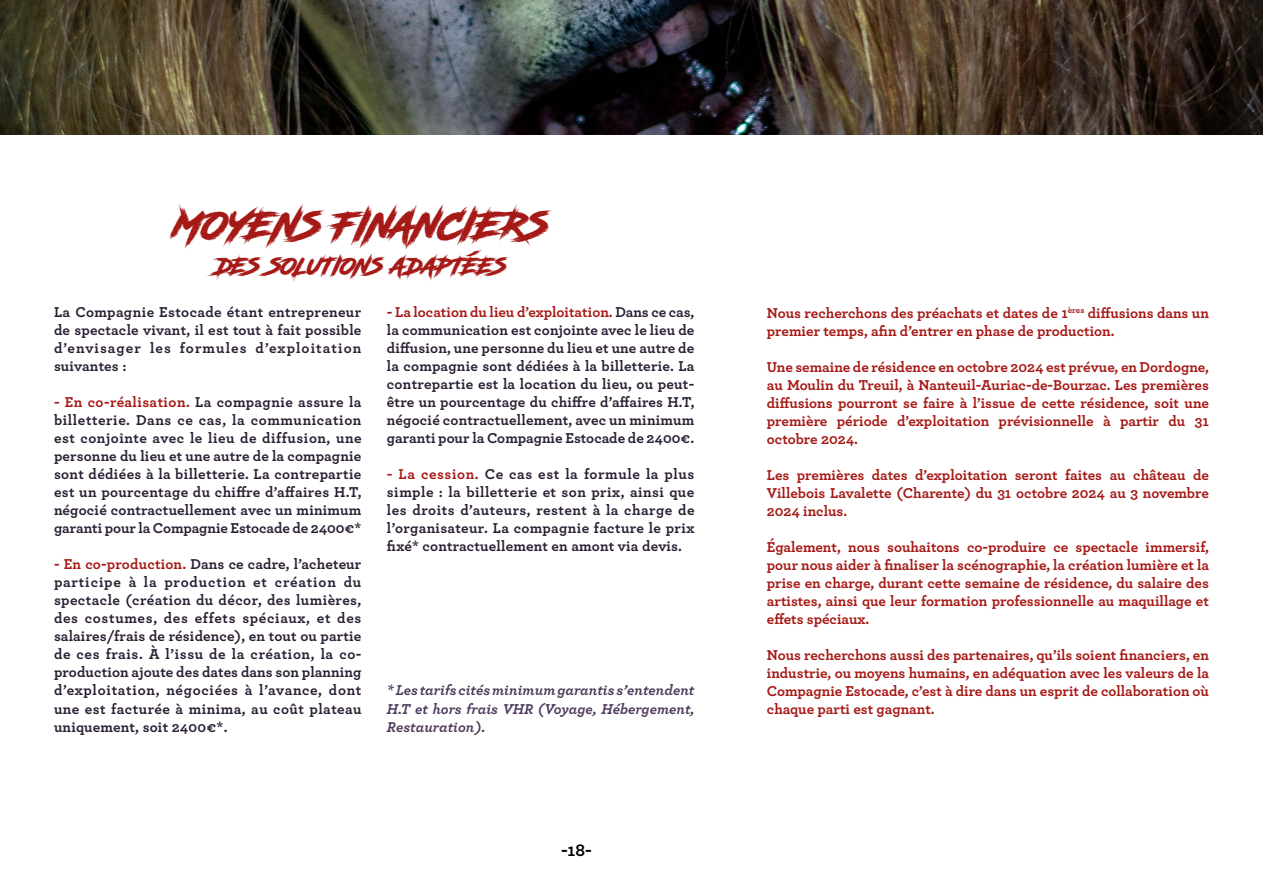
<style>
.page{position:relative;width:1263px;height:893px;background:#fff}
.page>*{position:absolute;margin:0;border:0;box-sizing:border-box;transform-origin:0 0}
.t1{font:37.5px "Road Rage";color:#a51916}
.t2{font:22.5px "Road Rage";color:#a51916}
.t3{font:700 18px "Archer";color:#000}
.t4{font:700 15px/18px "Archer";letter-spacing:.01em;color:#2b1f34;text-align:justify}
.t5{font:700 15px/18px "Archer";color:#a51916;text-align:justify}
.t6{font:italic 700 15px/18px "Archer";color:#4e3a5c;text-align:justify}
.s1{color:#a51916}
</style>
<div class="page">
<img style="left:0;top:0;width:1263px;height:134px">
<h1 class="t1" style="left:174px;top:196px;width:395px">MOYENSFINANCIERS</h1>
<h2 class="t2" style="left:216px;top:248px;width:304px">DESSOLUTIONSADAPTÉES</h2>
<p class="t4" style="left:54px;top:302px;width:309px">La Compagnie Estocade étant entrepreneur de spectacle vivant, il est tout à fait possible d’envisager les formules d’exploitation suivantes :</p>
<p class="t4" style="left:54px;top:392px;width:309px"><span class="s1">- En co-réalisation.</span> La compagnie assure la billetterie. Dans ce cas, la communication est conjointe avec le lieu de diffusion, une personne du lieu et une autre de la compagnie sont dédiées à la billetterie. La contrepartie est un pourcentage du chiffre d’affaires H.T, négocié contractuellement avec un minimum garanti pour la Compagnie Estocade de 2400€*</p>
<p class="t4" style="left:54px;top:554px;width:309px"><span class="s1">- En co-production.</span> Dans ce cadre, l’acheteur participe à la production et création du spectacle (création du décor, des lumières, des costumes, des effets spéciaux, et des salaires/frais de résidence), en tout ou partie de ces frais. À l’issu de la création, la co&shy;production ajoute des dates dans son planning d’exploitation, négociées à l’avance, dont une est facturée à minima, au coût plateau uniquement, soit 2400€*.</p>
<p class="t4" style="left:387px;top:302px;width:309px"><span class="s1">- La location du lieu d’exploitation.</span> Dans ce cas, la communication est conjointe avec le lieu de diffusion, une personne du lieu et une autre de la compagnie sont dédiées à la billetterie. La contrepartie est la location du lieu, ou peut&shy;être un pourcentage du chiffre d’affaires H.T, négocié contractuellement, avec un minimum garanti pour la Compagnie Estocade de 2400€.</p>
<p class="t4" style="left:387px;top:464px;width:309px"><span class="s1">- La cession.</span> Ce cas est la formule la plus simple : la billetterie et son prix, ainsi que les droits d’auteurs, restent à la charge de l’organisateur. La compagnie facture le prix fixé* contractuellement en amont via devis.</p>
<p class="t6" style="left:387px;top:680px;width:309px">* Les tarifs cités minimum garantis s’entendent H.T et hors frais VHR (Voyage, Hébergement, Restauration).</p>
<p class="t3" style="left:561px;top:835px;width:32px">-17-8</p>
<p class="t3" style="left:576px;top:836px;width:11px">5</p>
<p class="t5" style="left:767px;top:303px;width:444px">Nous recherchons des préachats et dates de 1<sup>ères</sup> diffusions dans un premier temps, afin d’entrer en phase de production.</p>
<p class="t5" style="left:767px;top:357px;width:444px">Une semaine de résidence en octobre 2024 est prévue, en Dordogne, au Moulin du Treuil, à Nanteuil-Auriac-de-Bourzac. Les premières diffusions pourront se faire à l’issue de cette résidence, soit une première période d’exploitation prévisionnelle à partir du 31 octobre 2024.</p>
<p class="t5" style="left:767px;top:465px;width:444px">Les premières dates d’exploitation seront faites au château de Villebois Lavalette (Charente) du 31 octobre 2024 au 3 novembre 2024 inclus.</p>
<p class="t5" style="left:767px;top:537px;width:444px">Également, nous souhaitons co-produire ce spectacle immersif, pour nous aider à finaliser la scénographie, la création lumière et la prise en charge, durant cette semaine de résidence, du salaire des artistes, ainsi que leur formation professionnelle au maquillage et effets spéciaux.</p>
<p class="t5" style="left:767px;top:645px;width:444px">Nous recherchons aussi des partenaires, qu’ils soient financiers, en industrie, ou moyens humains, en adéquation avec les valeurs de la Compagnie Estocade, c’est à dire dans un esprit de collaboration où chaque parti est gagnant.</p>
</div>
